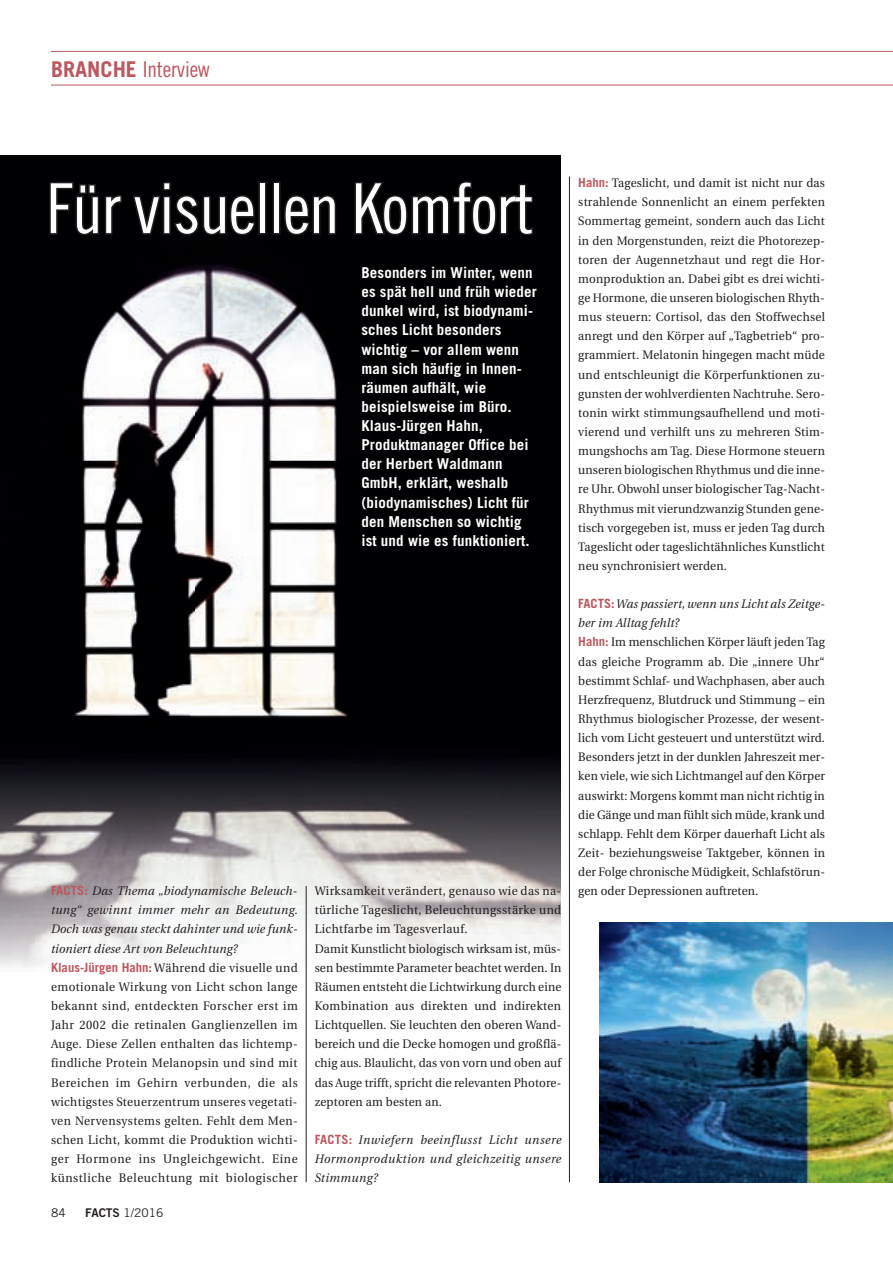
<style>
.page{position:relative;width:893px;height:1263px;background:#fff}
.page>*{position:absolute;margin:0;border:0;box-sizing:border-box;transform-origin:0 0}
.t1{font:69px "Trade Gothic Cond Eighteen";letter-spacing:-.015em;color:#fff}
.t2{font:21.75px "Trade Gothic Cond Eighteen";letter-spacing:-.01em;color:#bd575f}
.t3{font:700 15px/19.2px "Trade Gothic";letter-spacing:.01em;color:#fff}
.t4{font:12.3px/19.2px "Utopia";letter-spacing:.015em;color:#231f20;scale:.95 1}
.t5{font:12.3px/19.2px "Utopia";letter-spacing:.035em;color:#231f20;scale:.95 1}
.t6{font:italic 12.3px/19.2px "Utopia";letter-spacing:.04em;color:#231f20;text-align:justify;scale:.95 1}
.t7{font:12px "Trade Gothic";color:#231f20}
.s1{font-family:"Trade Gothic";font-weight:700}
.s2{font-family:"Trade Gothic";font-weight:700;font-size:12.75px;color:#bd575f}
.s3{font-style:italic}
.s4{font-family:"Trade Gothic";font-weight:700;font-style:normal;font-size:12.75px;color:#bd575f}
.s5{font-family:"Trade Gothic Bold Two"}
</style>
<div class="page">
<img style="left:600px;top:923px;width:293px;height:259px">
<img style="left:0;top:155px;width:561px;height:817px">
<hr style="left:51px;top:51px;width:842px;height:1px;background:#bd575f">
<hr style="left:51px;top:85px;width:842px;height:1px;background:#bd575f">
<hr style="left:306px;top:886px;width:1px;height:296px;background:#231f20">
<hr style="left:569px;top:176px;width:1px;height:1006px;background:#231f20">
<svg style="left:48px;top:180px;width:75px;height:57px;background:#0b0a0c"></svg>
<svg style="left:131px;top:180px;width:126px;height:57px;background:#0b090b"></svg>
<div style="left:258px;top:182px;width:8px;height:53px;border:3px solid #231f20"></div>
<div style="left:273px;top:182px;width:8px;height:53px;border:3px solid #231f20"></div>
<svg style="left:283px;top:194px;width:55px;height:43px;background:#0f0d0f"></svg>
<svg style="left:353px;top:180px;width:182px;height:57px;background:#0c0a0c"></svg>
<h2 class="t2" style="left:51px;top:56px;width:161px"><span class="s1">BRANCHE</span> Interview</h2>
<h1 class="t1" style="left:46px;top:168px;width:489px">Für visuellen Komfort</h1>
<p class="t3" style="left:361px;top:263px;width:177px">Besonders im Winter, wenn es spät hell und früh wieder dunkel wird, ist biodynami&shy;sches Licht besonders wichtig – vor allem wenn man sich häufig in Innen&shy;räumen aufhält, wie beispielsweise im Büro.<br>Klaus-Jürgen Hahn,<br>Produktmanager Office bei der Herbert Waldmann<br>GmbH, erklärt, weshalb (biodynamisches) Licht für den Menschen so wichtig ist und wie es funktioniert.</p>
<p class="t5" style="left:51px;top:882px;width:261px"><span class="s2">FACTS:</span> <span class="s3">Das Thema „biodynamische Beleuch&shy;tung“ gewinnt immer mehr an Bedeutung.<br>Doch was genau steckt dahinter und wie funk&shy;tioniert diese Art von Beleuchtung?<br></span><span class="s2">Klaus-Jürgen Hahn:</span> Während die visuelle und emotionale Wirkung von Licht schon lange bekannt sind, entdeckten Forscher erst im Jahr 2002 die retinalen Ganglienzellen im Auge. Diese Zellen enthalten das lichtemp&shy;findliche Protein Melanopsin und sind mit Bereichen im Gehirn verbunden, die als wichtigstes Steuerzentrum unseres vegetati&shy;ven Nervensystems gelten. Fehlt dem Men&shy;schen Licht, kommt die Produktion wichti&shy;ger Hormone ins Ungleichgewicht. Eine künstliche Beleuchtung mit biologischer</p>
<p class="t4" style="left:315px;top:882px;width:261px">Wirksamkeit verändert, genauso wie das na&shy;türliche Tageslicht, Beleuchtungsstärke und Lichtfarbe im Tagesverlauf.<br>Damit Kunstlicht biologisch wirksam ist, müs&shy;sen bestimmte Parameter beachtet werden. In Räumen entsteht die Lichtwirkung durch eine Kombination aus direkten und indirekten Lichtquellen. Sie leuchten den oberen Wand&shy;bereich und die Decke homogen und großflä&shy;chig aus. Blaulicht, das von vorn und oben auf das Auge trifft, spricht die relevanten Photore&shy;zeptoren am besten an.</p>
<p class="t6" style="left:315px;top:1130px;width:261px"><span class="s4">FACTS:</span> Inwiefern beeinflusst Licht unsere Hormonproduktion und gleichzeitig unsere Stimmung?</p>
<p class="t7" style="left:51px;top:1205px;width:16px">84</p>
<p class="t7" style="left:85px;top:1206px;width:80px"><span class="s5">FACTS</span> 1/2016</p>
<p class="t4" style="left:578px;top:174px;width:261px;text-align:justify"><span class="s2">Hahn:</span> Tageslicht, und damit ist nicht nur das strahlende Sonnenlicht an einem perfekten Sommertag gemeint, sondern auch das Licht in den Morgenstunden, reizt die Photorezep&shy;toren der Augennetzhaut und regt die Hor&shy;monproduktion an. Dabei gibt es drei wichti&shy;ge Hormone, die unseren biologischen Rhyth&shy;mus steuern: Cortisol, das den Stoffwechsel anregt und den Körper auf „Tagbetrieb“ pro&shy;grammiert. Melatonin hingegen macht müde und entschleunigt die Körperfunktionen zu&shy;gunsten der wohlverdienten Nachtruhe. Sero&shy;tonin wirkt stimmungsaufhellend und moti&shy;vierend und verhilft uns zu mehreren Stim&shy;mungshochs am Tag. Diese Hormone steuern unseren biologischen Rhythmus und die inne&shy;re Uhr. Obwohl unser biologischer Tag-Nacht-Rhythmus mit vierundzwanzig Stunden gene&shy;tisch vorgegeben ist, muss er jeden Tag durch Tageslicht oder tageslichtähnliches Kunstlicht neu synchronisiert werden.</p>
<p class="t4" style="left:578px;top:594px;width:261px"><span class="s2">FACTS:</span> <span class="s3">Was passiert, wenn uns Licht als Zeitge&shy;ber im Alltag fehlt?<br></span><span class="s2">Hahn:</span> Im menschlichen Körper läuft jeden Tag das gleiche Programm ab. Die „innere Uhr“ bestimmt Schlaf- und Wachphasen, aber auch Herzfrequenz, Blutdruck und Stimmung – ein Rhythmus biologischer Prozesse, der wesent&shy;lich vom Licht gesteuert und unterstützt wird.<br>Besonders jetzt in der dunklen Jahreszeit mer&shy;ken viele, wie sich Lichtmangel auf den Körper auswirkt: Morgens kommt man nicht richtig in die Gänge und man fühlt sich müde, krank und schlapp. Fehlt dem Körper dauerhaft Licht als Zeit- beziehungsweise Taktgeber, können in der Folge chronische Müdigkeit, Schlafstörun&shy;gen oder Depressionen auftreten.</p>
</div>
